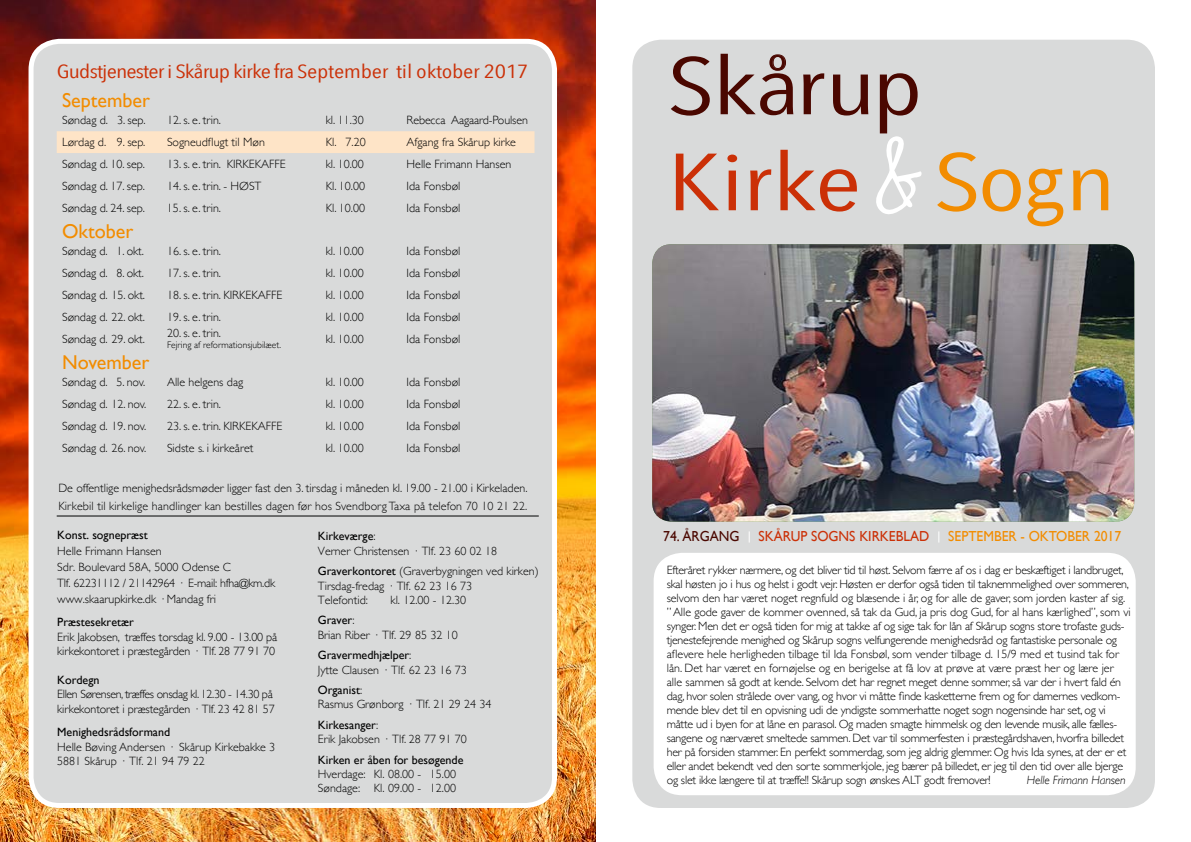
<style>
.page{position:relative;width:1191px;height:842px;background:#fff}
.page>*{position:absolute;margin:0;border:0;box-sizing:border-box;transform-origin:0 0}
.t1{font:80px/96px "Avenir Next Condensed";letter-spacing:-.02em;color:#4a0700;scale:1.38 1}
.t2{font:29.2px "Avenir Next Condensed";color:#4a0700;scale:1.53 1}
.t3{font:20px "Gill Sans";color:#f28c00}
.t4{font:19px "Avenir Next Condensed";letter-spacing:-.035em;color:#cb3007;scale:1.27 1}
.t5{font:14.5px "Gill Sans";color:#f28c00;scale:.94 1}
.t6{font:14.5px "Gill Sans";color:#cb3007;scale:.94 1}
.t7{font:14.5px "Gill Sans";color:#4a0700;scale:.94 1}
.t8{font:300 12px/14px "Gill Sans";letter-spacing:-.005em;color:#000}
.t9{font:12px "Gill Sans";color:#000}
.t10{font:italic 300 12px "Gill Sans";letter-spacing:-.01em;color:#000}
.t11{font:300 9.5px "Gill Sans";color:#000}
.s1{font-weight:400}
.s2{color:#cb3007}
.s3{color:#f28c00}
.s4{font-family:"Andale Mono";color:#f28c00}
</style>
<div class="page">
<img style="left:0;top:0;width:595px;height:842px">
<div style="left:632px;top:40px;width:523px;height:768px;background:#d9dada;border-radius:28px"></div>
<svg style="left:876px;top:136px;width:46px;height:78px"></svg>
<img style="left:652px;top:244px;width:482px;height:278px">
<div style="left:653px;top:553px;width:482px;height:242px;background:#fff;border-radius:28px"></div>
<div style="left:31px;top:41px;width:523px;height:764px;background:#d9dada;border-radius:28px"></div>
<div style="left:29px;top:39px;width:528px;height:769px;border:5px solid #fff;border-radius:28px"></div>
<div style="left:57px;top:131px;width:477px;height:22px;background:#fee4c7"></div>
<hr style="left:57px;top:515px;width:482px;height:1px;background:#000">
<svg style="left:769px;top:54px;width:17px;height:17px"></svg>
<h3 class="t4" style="left:57px;top:55px;width:373px">Gudstjenester i Skårup kirke fra September til oktober 2017</h3>
<h3 class="t3" style="left:62px;top:89px;width:89px">September</h3>
<p class="t8" style="left:62px;top:113px;width:85px">Søndag d. 3. sep.</p>
<p class="t8" style="left:167px;top:113px;width:56px">12. s. e. trin.</p>
<p class="t8" style="left:326px;top:113px;width:39px">kl. 11.30</p>
<p class="t8" style="left:406px;top:113px;width:123px">Rebecca Aagaard-Poulsen</p>
<p class="t8" style="left:62px;top:135px;width:85px">Lørdag d. 9. sep.</p>
<p class="t8" style="left:167px;top:135px;width:99px">Sogneudflugt til Møn</p>
<p class="t8" style="left:326px;top:135px;width:41px">Kl. 7.20</p>
<p class="t8" style="left:406px;top:135px;width:111px">Afgang fra Skårup kirke</p>
<p class="t8" style="left:62px;top:157px;width:84px">Søndag d. 10. sep.</p>
<p class="t8" style="left:167px;top:157px;width:120px">13. s. e. trin. KIRKEKAFFE</p>
<p class="t8" style="left:326px;top:157px;width:39px">kl. 10.00</p>
<p class="t8" style="left:406px;top:157px;width:106px">Helle Frimann Hansen</p>
<p class="t8" style="left:62px;top:178px;width:84px">Søndag d. 17. sep.</p>
<p class="t8" style="left:167px;top:178px;width:96px">14. s. e. trin. - HØST</p>
<p class="t8" style="left:326px;top:178px;width:41px">Kl. 10.00</p>
<p class="t8" style="left:406px;top:178px;width:55px">Ida Fonsbøl</p>
<p class="t8" style="left:62px;top:200px;width:84px">Søndag d. 24. sep.</p>
<p class="t8" style="left:167px;top:200px;width:56px">15. s. e. trin.</p>
<p class="t8" style="left:326px;top:200px;width:41px">Kl. 10.00</p>
<p class="t8" style="left:406px;top:200px;width:55px">Ida Fonsbøl</p>
<h3 class="t3" style="left:62px;top:220px;width:73px">Oktober</h3>
<p class="t8" style="left:62px;top:244px;width:83px">Søndag d. 1. okt.</p>
<p class="t8" style="left:167px;top:244px;width:56px">16. s. e. trin.</p>
<p class="t8" style="left:326px;top:244px;width:39px">kl. 10.00</p>
<p class="t8" style="left:406px;top:244px;width:55px">Ida Fonsbøl</p>
<p class="t8" style="left:62px;top:266px;width:83px">Søndag d. 8. okt.</p>
<p class="t8" style="left:167px;top:266px;width:56px">17. s. e. trin.</p>
<p class="t8" style="left:326px;top:266px;width:39px">kl. 10.00</p>
<p class="t8" style="left:406px;top:266px;width:55px">Ida Fonsbøl</p>
<p class="t8" style="left:62px;top:288px;width:84px">Søndag d. 15. okt.</p>
<p class="t8" style="left:167px;top:288px;width:117px">18. s. e. trin. KIRKEKAFFE</p>
<p class="t8" style="left:326px;top:288px;width:39px">kl. 10.00</p>
<p class="t8" style="left:406px;top:288px;width:55px">Ida Fonsbøl</p>
<p class="t8" style="left:62px;top:309px;width:84px">Søndag d. 22. okt.</p>
<p class="t8" style="left:167px;top:309px;width:56px">19. s. e. trin.</p>
<p class="t8" style="left:326px;top:309px;width:39px">kl. 10.00</p>
<p class="t8" style="left:406px;top:309px;width:55px">Ida Fonsbøl</p>
<p class="t8" style="left:62px;top:331px;width:84px">Søndag d. 29. okt.</p>
<p class="t8" style="left:167px;top:326px;width:56px">20. s. e. trin.</p>
<p class="t11" style="left:167px;top:338px;width:115px">Fejring af reformationsjubilæet.</p>
<p class="t8" style="left:326px;top:331px;width:39px">kl. 10.00</p>
<p class="t8" style="left:406px;top:331px;width:55px">Ida Fonsbøl</p>
<h3 class="t3" style="left:62px;top:351px;width:89px">November</h3>
<p class="t8" style="left:62px;top:375px;width:85px">Søndag d. 5. nov.</p>
<p class="t8" style="left:167px;top:375px;width:78px">Alle helgens dag</p>
<p class="t8" style="left:326px;top:375px;width:39px">kl. 10.00</p>
<p class="t8" style="left:406px;top:375px;width:55px">Ida Fonsbøl</p>
<p class="t8" style="left:62px;top:397px;width:86px">Søndag d. 12. nov.</p>
<p class="t8" style="left:167px;top:397px;width:56px">22. s. e. trin.</p>
<p class="t8" style="left:326px;top:397px;width:39px">kl. 10.00</p>
<p class="t8" style="left:406px;top:397px;width:55px">Ida Fonsbøl</p>
<p class="t8" style="left:62px;top:419px;width:86px">Søndag d. 19. nov.</p>
<p class="t8" style="left:167px;top:419px;width:117px">23. s. e. trin. KIRKEKAFFE</p>
<p class="t8" style="left:326px;top:419px;width:39px">kl. 10.00</p>
<p class="t8" style="left:406px;top:419px;width:55px">Ida Fonsbøl</p>
<p class="t8" style="left:62px;top:440px;width:86px">Søndag d. 26. nov.</p>
<p class="t8" style="left:167px;top:440px;width:88px">Sidste s. i kirkeåret</p>
<p class="t8" style="left:326px;top:440px;width:39px">kl. 10.00</p>
<p class="t8" style="left:406px;top:440px;width:55px">Ida Fonsbøl</p>
<p class="t8" style="left:58px;top:479px;width:470px;line-height:18px">De offentlige menighedsrådsmøder ligger fast den 3. tirsdag i måneden kl. 19.00 - 21.00 i Kirkeladen.<br>Kirkebil til kirkelige handlinger kan bestilles dagen før hos Svendborg Taxa på telefon 70 10 21 22.</p>
<p class="t9" style="left:57px;top:528px;width:92px">Konst. sognepræst</p>
<p class="t8" style="left:57px;top:542px;width:219px;line-height:16px">Helle Frimann Hansen<br>Sdr. Boulevard 58A, 5000 Odense C<br>Tlf. 62231112 / 21142964 · E-mail: hfha@km.dk www.skaarupkirke.dk · Mandag fri</p>
<p class="t9" style="left:57px;top:615px;width:78px">Præstesekretær</p>
<p class="t8" style="left:57px;top:629px;width:222px;line-height:14.4px">Erik Jakobsen, træffes torsdag kl. 9.00 - 13.00 på kirkekontoret i præstegården · Tlf. 28 77 91 70</p>
<p class="t9" style="left:57px;top:673px;width:44px">Kordegn</p>
<p class="t8" style="left:57px;top:687px;width:219px;line-height:14.4px">Ellen Sørensen, træffes onsdag kl. 12.30 - 14.30 på kirkekontoret i præstegården · Tlf. 23 42 81 57</p>
<p class="t9" style="left:57px;top:725px;width:114px">Menighedsrådsformand</p>
<p class="t8" style="left:57px;top:739px;width:219px;line-height:14.4px">Helle Bøving Andersen · Skårup Kirkebakke 3<br>5881 Skårup · Tlf. 21 94 79 22</p>
<p class="t8" style="left:318px;top:529px;width:181px;line-height:14.4px"><span class="s1">Kirkeværge</span>:<br>Verner Christensen · Tlf. 23 60 02 18</p>
<p class="t8" style="left:318px;top:563px;width:222px;line-height:14.4px"><span class="s1">Graverkontoret</span> (Graverbygningen ved kirken)<br>Tirsdag-fredag · Tlf. 62 23 16 73<br>Telefontid:</p>
<p class="t8" style="left:390px;top:592px;width:77px">kl. 12.00 - 12.30</p>
<p class="t8" style="left:318px;top:613px;width:141px;line-height:14.4px"><span class="s1">Graver</span>:<br>Brian Riber · Tlf. 29 85 32 10</p>
<p class="t8" style="left:318px;top:647px;width:150px;line-height:14.4px"><span class="s1">Gravermedhjælper</span>:<br>Jytte Clausen · Tlf. 62 23 16 73</p>
<p class="t8" style="left:318px;top:682px;width:175px;line-height:14.4px"><span class="s1">Organist</span>:<br>Rasmus Grønborg · Tlf. 21 29 24 34</p>
<p class="t8" style="left:318px;top:717px;width:150px;line-height:14.4px"><span class="s1">Kirkesanger</span>:<br>Erik Jakobsen · Tlf. 28 77 91 70</p>
<p class="t9" style="left:318px;top:752px;width:147px">Kirken er åben for besøgende</p>
<p class="t8" style="left:318px;top:766px;width:140px;line-height:14.4px">Hverdage: Kl. 08.00 - 15.00<br>Søndage: Kl. 09.00 - 12.00</p>
<h1 class="t1" style="left:667px;top:34px;width:327px">Skarup<br><span class="s2">Kirke</span> <span class="s3">So</span><span class="s4">g</span><span class="s3">n</span></h1>
<h2 class="t2" style="left:768px;top:35px;width:14px">o</h2>
<p class="t7" style="left:663px;top:528px;width:83px">74. ÅRGANG</p>
<p class="t6" style="left:758px;top:528px;width:183px">SKÅRUP SOGNS KIRKEBLAD</p>
<p class="t5" style="left:948px;top:528px;width:185px">SEPTEMBER - OKTOBER 2017</p>
<p class="t8" style="left:666px;top:562px;width:465px">Efteråret rykker nærmere, og det bliver tid til høst. Selvom færre af os i dag er beskæftiget i landbruget, skal høsten jo i hus og helst i godt vejr. Høsten er derfor også tiden til taknemmelighed over sommeren, selvom den har været noget regnfuld og blæsende i år, og for alle de gaver, som jorden kaster af sig. ” Alle gode gaver de kommer ovenned, så tak da Gud, ja pris dog Gud, for al hans kærlighed”, som vi synger. Men det er også tiden for mig at takke af og sige tak for lån af Skårup sogns store trofaste guds&shy;tjenestefejrende menighed og Skårup sogns velfungerende menighedsråd og fantastiske personale og aflevere hele herligheden tilbage til Ida Fonsbøl, som vender tilbage d. 15/9 med et tusind tak for lån. Det har været en fornøjelse og en berigelse at få lov at prøve at være præst her og lære jer alle sammen så godt at kende. Selvom det har regnet meget denne sommer, så var der i hvert fald én dag, hvor solen strålede over vang, og hvor vi måtte finde kasketterne frem og for damernes vedkom&shy;mende blev det til en opvisning udi de yndigste sommerhatte noget sogn nogensinde har set, og vi måtte ud i byen for at låne en parasol. Og maden smagte himmelsk og den levende musik, alle fælles&shy;sangene og nærværet smeltede sammen. Det var til sommerfesten i præstegårdshaven, hvorfra billedet her på forsiden stammer. En perfekt sommerdag, som jeg aldrig glemmer. Og hvis Ida synes, at der er et eller andet bekendt ved den sorte sommerkjole, jeg bærer på billedet, er jeg til den tid over alle bjerge og slet ikke længere til at træffe!! Skårup sogn ønskes ALT godt fremover!</p>
<p class="t10" style="left:1026px;top:773px;width:100px">Helle Frimann Hansen</p>
</div>
